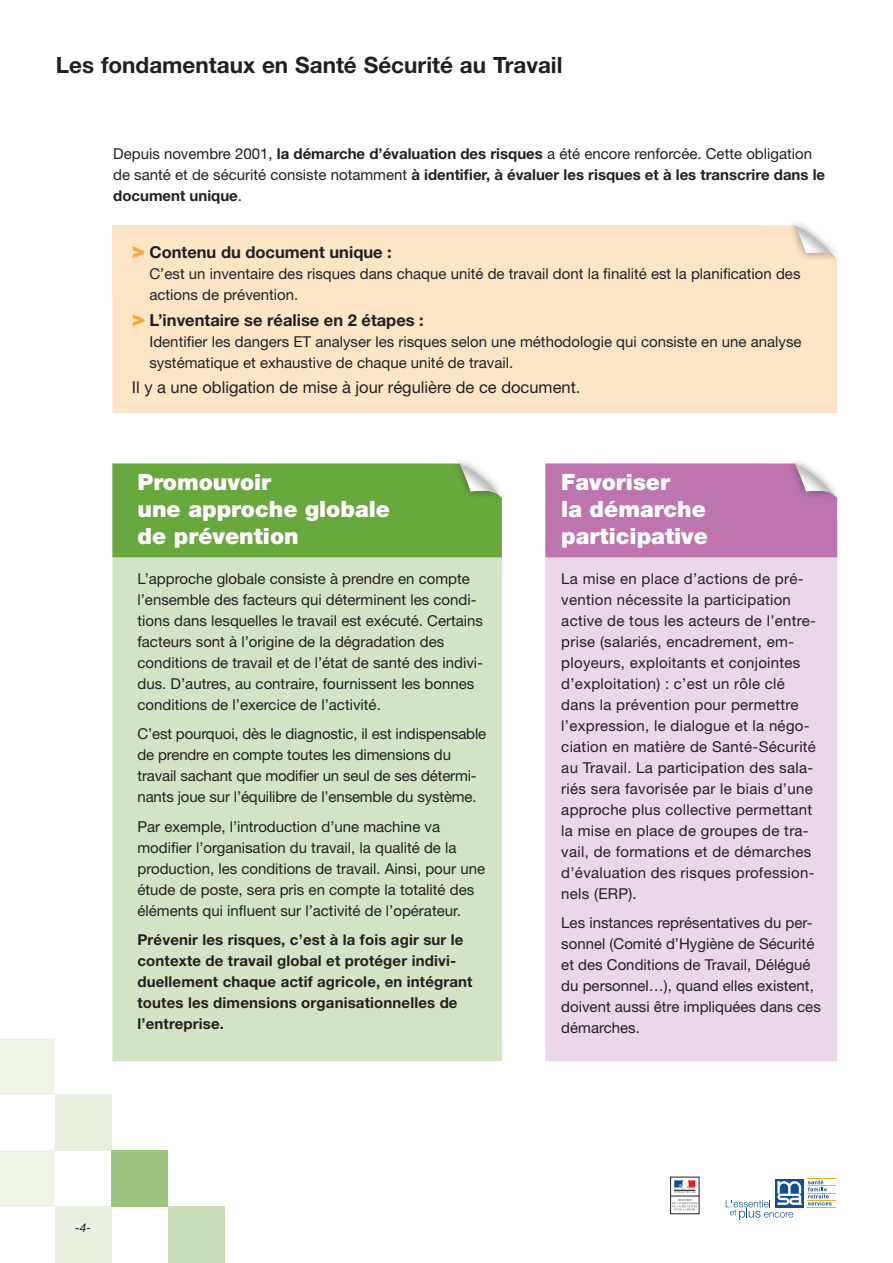
<style>
.page{position:relative;width:893px;height:1263px;background:#fff}
.page>*{position:absolute;margin:0;border:0;box-sizing:border-box;transform-origin:0 0}
.t1{font:900 22.5px/27px "Helvetica Neue";color:#fff}
.t2{font:700 22.5px "Helvetica Neue";color:#231f20}
.t3{font:700 16.5px "Helvetica Neue";color:#231f20}
.t4{font:16.5px "Helvetica Neue";color:#231f20}
.t5{font:15px/21px "Helvetica Neue";color:#231f20}
.t6{font:15px/21px "Helvetica Neue";letter-spacing:.02em;color:#231f20}
.t7{font:700 15px/21px "Helvetica Neue";letter-spacing:.01em;color:#231f20}
.t8{font:italic 12px "Helvetica Neue";color:#231f20}
.s1{font-weight:400}
.s2{font-weight:900;font-size:22.5px;color:#faa633}
</style>
<div class="page">
<div style="left:168px;top:1206px;width:56px;height:57px;background:#ccdeb9"></div>
<div style="left:55px;top:1206px;width:56px;height:57px;background:#e9f0e2"></div>
<div style="left:112px;top:1150px;width:56px;height:56px;background:#9cc47c"></div>
<div style="left:55px;top:1094px;width:56px;height:56px;background:#e9f0e2"></div>
<div style="left:0;top:1150px;width:55px;height:57px;background:#f0f5eb"></div>
<div style="left:0;top:1038px;width:55px;height:56px;background:#f0f5eb"></div>
<div style="left:112px;top:295px;width:725px;height:118px;background:#fee5c6"></div>
<div style="left:112px;top:225px;width:725px;height:70px;background:#fee5c6"></div>
<div style="left:786px;top:217px;width:56px;height:47px;background:#231f20;opacity:.5"></div>
<div style="left:793px;top:223px;width:47px;height:38px;background:#231f20;opacity:.3"></div>
<div style="left:112px;top:557px;width:390px;height:504px;background:#d4e3c5"></div>
<div style="left:112px;top:463px;width:390px;height:94px;background:#68a83c"></div>
<div style="left:458px;top:461px;width:47px;height:38px;background:#231f20;opacity:.3"></div>
<div style="left:545px;top:557px;width:292px;height:504px;background:#ead7e8"></div>
<div style="left:545px;top:463px;width:292px;height:94px;background:#bd74af"></div>
<div style="left:793px;top:461px;width:47px;height:38px;background:#231f20;opacity:.3"></div>
<svg style="left:726px;top:1179px;width:110px;height:41px"></svg>
<svg style="left:670px;top:1177px;width:29px;height:37px"></svg>
<svg style="left:670px;top:1180px;width:29px;height:30px"></svg>
<h1 class="t2" style="left:56px;top:51px;width:508px">Les fondamentaux en Santé Sécurité au Travail</h1>
<p class="t7" style="left:113px;top:142px;width:713px"><span class="s1">Depuis novembre 2001,</span> la démarche d’évaluation des risques <span class="s1">a été encore renforcée. Cette obligation de santé et de sécurité consiste notamment</span> à identifier, à évaluer les risques et à les transcrire dans le document unique<span class="s1">.</span></p>
<p class="t3" style="left:132px;top:242px;width:262px"><span class="s2">&gt;</span> Contenu du document unique :</p>
<p class="t5" style="left:149px;top:263px;width:652px">C’est un inventaire des risques dans chaque unité de travail dont la finalité est la planification des actions de prévention.</p>
<p class="t3" style="left:132px;top:309px;width:294px"><span class="s2">&gt;</span> L’inventaire se réalise en 2 étapes :</p>
<p class="t5" style="left:149px;top:330px;width:654px">Identifier les dangers ET analyser les risques selon une méthodologie qui consiste en une analyse systématique et exhaustive de chaque unité de travail.</p>
<p class="t4" style="left:132px;top:377px;width:450px">Il y a une obligation de mise à jour régulière de ce document.</p>
<h1 class="t1" style="left:137px;top:468px;width:254px">Promouvoir<br>une approche globale de prévention</h1>
<p class="t5" style="left:137px;top:567px;width:347px">L’approche globale consiste à prendre en compte l’ensemble des facteurs qui déterminent les condi&shy;tions dans lesquelles le travail est exécuté. Certains facteurs sont à l’origine de la dégradation des conditions de travail et de l’état de santé des indivi&shy;dus. D’autres, au contraire, fournissent les bonnes conditions de l’exercice de l’activité.</p>
<p class="t5" style="left:137px;top:723px;width:350px">C’est pourquoi, dès le diagnostic, il est indispensable de prendre en compte toutes les dimensions du travail sachant que modifier un seul de ses détermi&shy;nants joue sur l’équilibre de l’ensemble du système.</p>
<p class="t5" style="left:137px;top:815px;width:349px">Par exemple, l’introduction d’une machine va modifier l’organisation du travail, la qualité de la production, les conditions de travail. Ainsi, pour une étude de poste, sera pris en compte la totalité des éléments qui influent sur l’activité de l’opérateur.</p>
<p class="t7" style="left:137px;top:929px;width:336px">Prévenir les risques, c’est à la fois agir sur le contexte de travail global et protéger indivi&shy;duellement chaque actif agricole, en intégrant toutes les dimensions organisationnelles de l’entreprise.</p>
<h1 class="t1" style="left:561px;top:468px;width:148px">Favoriser<br>la démarche participative</h1>
<p class="t6" style="left:561px;top:567px;width:256px">La mise en place d’actions de pré&shy;vention nécessite la participation active de tous les acteurs de l’entre&shy;prise (salariés, encadrement, em&shy;ployeurs, exploitants et conjointes d’exploitation) : c’est un rôle clé dans la prévention pour permettre l’expression, le dialogue et la négo&shy;ciation en matière de Santé-Sécurité au Travail. La participation des sala&shy;riés sera favorisée par le biais d’une approche plus collective permettant la mise en place de groupes de tra&shy;vail, de formations et de démarches d’évaluation des risques profession&shy;nels (ERP).</p>
<p class="t5" style="left:561px;top:912px;width:261px">Les instances représentatives du per&shy;sonnel (Comité d’Hygiène de Sécurité et des Conditions de Travail, Délégué du personnel…), quand elles existent, doivent aussi être impliquées dans ces démarches.</p>
<p class="t8" style="left:75px;top:1221px;width:18px">-4-</p>
</div>
